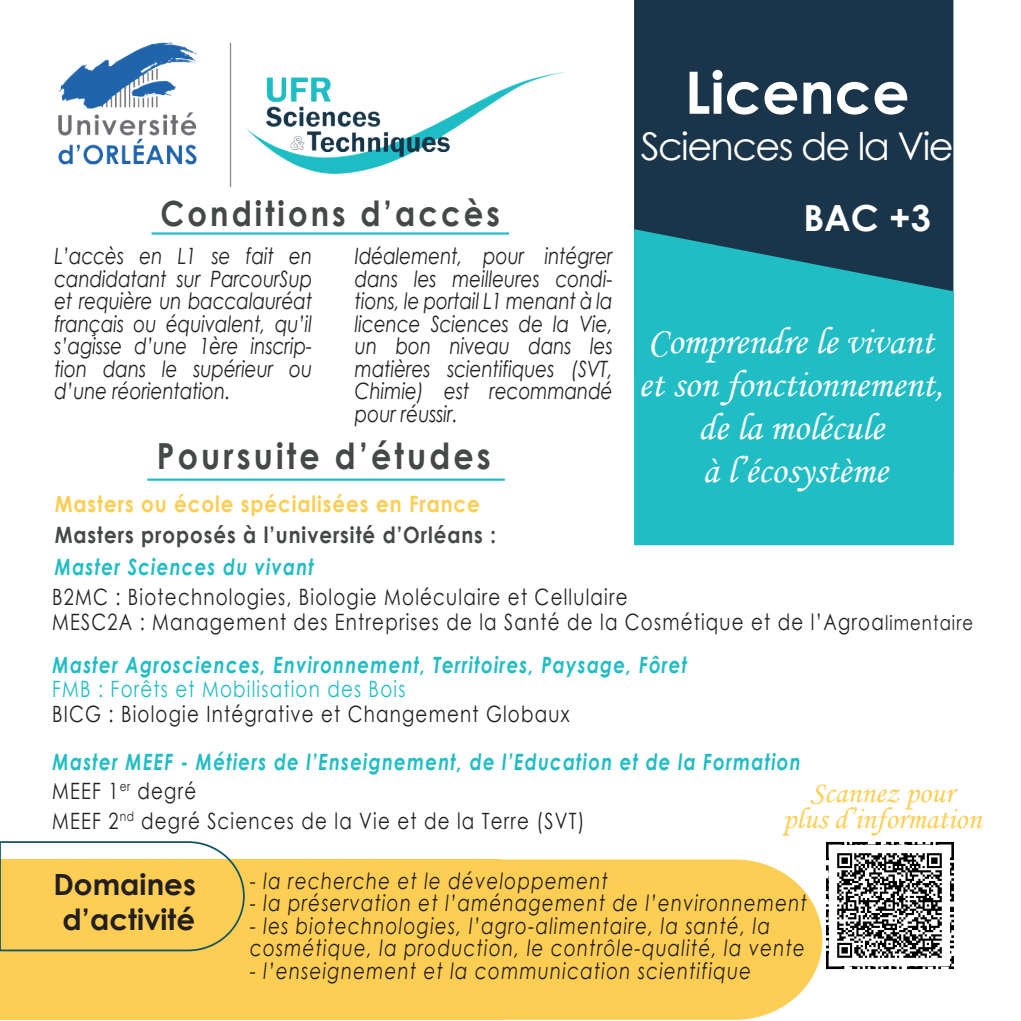
<style>
.page{position:relative;width:1021px;height:1021px;background:#fff}
.page>*{position:absolute;margin:0;border:0;box-sizing:border-box;transform-origin:0 0}
.t1{font:700 58.5px "Century Gothic";color:#fff}
.t2{font:38.25px/42.8px "Monotype Corsiva";color:#fff;text-align:center}
.t3{font:38.25px "Century Gothic";letter-spacing:-.04em;color:#fff}
.t4{font:700 36px "Century Gothic";letter-spacing:.1em;color:#454849;scale:.88 1}
.t5{font:700 36px "Century Gothic";color:#fff}
.t6{font:700 34.65px "Century Gothic";letter-spacing:.1em;color:#454849;scale:.88 1}
.t7{font:30.38px/26.1px "Monotype Corsiva";color:#fdce53;text-align:center}
.t8{font:700 29.25px/35.1px "Century Gothic";color:#231f20;text-align:center}
.t9{font:italic 22.5px/22.5px "Century Gothic";letter-spacing:.065em;color:#231f20;text-align:justify;scale:.81 1}
.t10{font:italic 700 22.5px/29.5px "Century Gothic";letter-spacing:.065em;color:#21bdc5;scale:.81 1}
.t11{font:22.5px/25px "Century Gothic";letter-spacing:.065em;color:#231f20;scale:.81 1}
.t12{font:700 22.5px "Century Gothic";letter-spacing:.05em;color:#454849;scale:.88 1}
.t13{font:700 22.5px "Century Gothic";letter-spacing:.05em;color:#fdce53;scale:.88 1}
.t14{font:22.5px "Century Gothic";letter-spacing:.065em;color:#21bdc5;scale:.81 1}
.s1{font-size:20.25px}
.s2{font-weight:400;font-style:normal;color:#231f20}
</style>
<div class="page">
<div style="left:634px;top:0;width:319px;height:215px;background:#1a354a"></div>
<img style="left:634px;top:215px;width:320px;height:331px">
<svg style="left:634px;top:229px;width:319px;height:316px;background:#20afb8"></svg>
<hr style="left:151px;top:232px;width:358px;height:3px;background:#21bdc6">
<img style="left:822px;top:841px;width:132px;height:129px">
<img style="left:829px;top:845px;width:120px;height:120px">
<hr style="left:147px;top:478px;width:358px;height:3px;background:#21bdc6">
<img style="left:58px;top:42px;width:510px;height:144px">
<div style="left:499px;top:859px;width:323px;height:160px;background:#fdce53"></div>
<div style="left:0;top:859px;width:499px;height:160px;background:#fdce53"></div>
<svg style="left:0;top:841px;width:245px;height:111px"></svg>
<h3 class="t6" style="left:161px;top:187px;width:387px">Conditions d’accès</h3>
<p class="t9" style="left:54px;top:245px;width:320px">L’accès en L1 se fait en candidatant sur ParcourSup et requière un baccalauréat français ou équivalent, qu’il s’agisse d’une 1ère inscrip&shy;tion dans le supérieur ou d’une réorientation.</p>
<p class="t9" style="left:355px;top:245px;width:320px">Idéalement, pour intégrer dans les meilleures condi&shy;tions, le portail L1 menant à la licence Sciences de la Vie, un bon niveau dans les matières scientifiques (SVT, Chimie) est recommandé pour réussir.</p>
<h3 class="t4" style="left:157px;top:429px;width:381px">Poursuite d’études</h3>
<p class="t13" style="left:55px;top:487px;width:484px">Masters ou école spécialisées en France</p>
<p class="t12" style="left:55px;top:517px;width:503px">Masters proposés à l’université d’Orléans :</p>
<h1 class="t1" style="left:684px;top:48px;width:226px">Licence</h1>
<h2 class="t3" style="left:640px;top:119px;width:314px">Sciences de la Vie</h2>
<h3 class="t5" style="left:803px;top:191px;width:129px">BAC +3</h3>
<h2 class="t2" style="left:638px;top:320px;width:306px">Comprendre le vivant et son fonctionnement, de la molécule<br>à l’écosystème</h2>
<p class="t10" style="left:55px;top:551px;width:322px">Master Sciences du vivant</p>
<p class="t11" style="left:52px;top:584px;width:1138px">B2MC : Biotechnologies, Biologie Moléculaire et Cellulaire<br>MESC2A : Management des Entreprises de la Santé de la Cosmétique et de l’Agroa<span class="s1">limentaire</span></p>
<p class="t10" style="left:52px;top:649px;width:785px">Master Agrosciences, Environnement, Territoires, Paysage, Fôret</p>
<p class="t14" style="left:52px;top:672px;width:437px">FMB : Forêts et Mobilisation des Bois</p>
<p class="t11" style="left:52px;top:701px;width:640px">BICG : Biologie Intégrative et Changement Globaux</p>
<p class="t10" style="left:52px;top:745px;width:925px">Master MEEF - Métiers de l’Enseignement, de l’Education et de la Formation<br><span class="s2">MEEF 1</span><sup>er</sup> <span class="s2">degré<br>MEEF 2</span><sup>nd</sup> <span class="s2">degré Sciences de la Vie et de la Terre (SVT)</span></p>
<h3 class="t7" style="left:782px;top:779px;width:200px">Scannez pour<br>plus d’information</h3>
<h3 class="t8" style="left:53px;top:865px;width:144px">Domaines d’activité</h3>
<p class="t9" style="left:250px;top:869px;width:443px">- la recherche et le développement</p>
<p class="t9" style="left:250px;top:891px;width:689px">- la préservation et l’aménagement de l’environnement</p>
<p class="t9" style="left:250px;top:914px;width:686px">- les biotechnologies, l’agro-alimentaire, la santé, la cosmétique, la production, le contrôle-qualité, la vente</p>
<p class="t9" style="left:250px;top:959px;width:620px">- l’enseignement et la communication scientifique</p>
</div>
